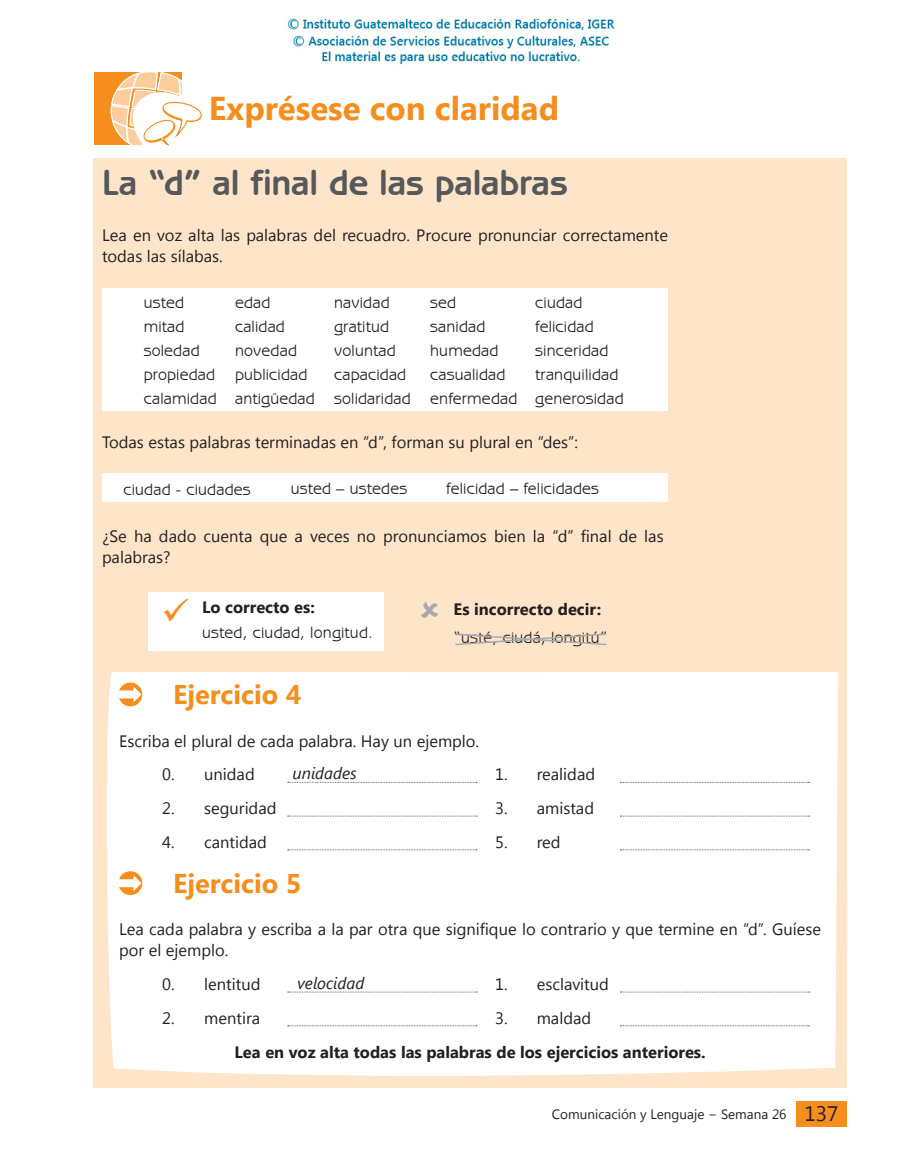
<style>
.page{position:relative;width:902px;height:1161px;background:#fff}
.page>*{position:absolute;margin:0;border:0;box-sizing:border-box;transform-origin:0 0}
.titulos_temas{font:700 36px "Benguiat Gothic IT Cby BT";letter-spacing:-.005em;color:#57585a}
.secciones{font:700 33px "Segoe UI";color:#f68e1e}
.ejercicio{font:700 27px "Segoe UI";color:#f68e1e}
.párrafo{font:16.5px/21px "Segoe UI";color:#231f20}
.Textos_Korinna_BT{font:16.5px "Benguiat Gothic IT Cby BT";letter-spacing:.01em;color:#231f20}
.lista2{font:16.5px "Segoe UI";color:#231f20}
.párrafo-2{font:700 16.5px "Segoe UI";color:#231f20}
.ejemplo_ejercicios{font:italic 16.5px "Segoe UI";color:#231f20}
.t1{font:13.5px "Segoe UI";color:#231f20}
.s1{font-size:21px}
</style>
<div class="page">
<div style="left:94px;top:159px;width:752px;height:929px;background:#fee5c9"></div>
<div style="left:107px;top:672px;width:731px;height:404px;background:#fff"></div>
<div style="left:94px;top:72px;width:88px;height:73px;background:#f68e1e"></div>
<svg style="left:110px;top:72px;width:92px;height:74px"></svg>
<svg style="left:119px;top:682px;width:23px;height:24px"></svg>
<svg style="left:288px;top:782px;width:189px;height:1px"></svg>
<svg style="left:620px;top:782px;width:189px;height:1px"></svg>
<svg style="left:288px;top:816px;width:189px;height:1px"></svg>
<svg style="left:620px;top:816px;width:189px;height:1px"></svg>
<svg style="left:288px;top:849px;width:189px;height:1px"></svg>
<svg style="left:620px;top:849px;width:189px;height:1px"></svg>
<svg style="left:119px;top:871px;width:23px;height:24px"></svg>
<svg style="left:288px;top:991px;width:189px;height:1px"></svg>
<svg style="left:620px;top:991px;width:189px;height:1px"></svg>
<svg style="left:288px;top:1025px;width:189px;height:1px"></svg>
<svg style="left:620px;top:1025px;width:189px;height:1px"></svg>
<div style="left:102px;top:288px;width:566px;height:123px;background:#fff"></div>
<div style="left:102px;top:473px;width:566px;height:29px;background:#fff"></div>
<div style="left:149px;top:592px;width:234px;height:58px;background:#fff"></div>
<svg style="left:455px;top:633px;width:152px;height:13px"></svg>
<div style="left:796px;top:1101px;width:50px;height:25px;background:#f68e1e"></div>
<img style="left:287px;top:18px;width:328px;height:47px">
<p class="secciones" style="left:209px;top:85px;width:352px">Exprésese con claridad</p>
<p class="titulos_temas" style="left:102px;top:160px;width:467px">La “d” al final de las palabras</p>
<p class="párrafo" style="left:102px;top:224px;width:567px">Lea en voz alta las palabras del recuadro. Procure pronunciar correctamente todas las sílabas.</p>
<p class="Textos_Korinna_BT" style="left:144px;top:292px;width:42px">usted</p>
<p class="Textos_Korinna_BT" style="left:235px;top:292px;width:37px">edad</p>
<p class="Textos_Korinna_BT" style="left:334px;top:292px;width:57px">navidad</p>
<p class="Textos_Korinna_BT" style="left:430px;top:292px;width:27px">sed</p>
<p class="Textos_Korinna_BT" style="left:535px;top:292px;width:49px">ciudad</p>
<p class="Textos_Korinna_BT" style="left:144px;top:316px;width:42px">mitad</p>
<p class="Textos_Korinna_BT" style="left:235px;top:316px;width:51px">calidad</p>
<p class="Textos_Korinna_BT" style="left:334px;top:316px;width:56px">gratitud</p>
<p class="Textos_Korinna_BT" style="left:430px;top:316px;width:57px">sanidad</p>
<p class="Textos_Korinna_BT" style="left:535px;top:316px;width:60px">felicidad</p>
<p class="Textos_Korinna_BT" style="left:144px;top:340px;width:57px">soledad</p>
<p class="Textos_Korinna_BT" style="left:235px;top:340px;width:63px">novedad</p>
<p class="Textos_Korinna_BT" style="left:334px;top:340px;width:63px">voluntad</p>
<p class="Textos_Korinna_BT" style="left:430px;top:340px;width:70px">humedad</p>
<p class="Textos_Korinna_BT" style="left:535px;top:340px;width:75px">sinceridad</p>
<p class="Textos_Korinna_BT" style="left:144px;top:364px;width:165px">propiedad publicidad</p>
<p class="Textos_Korinna_BT" style="left:334px;top:364px;width:74px">capacidad</p>
<p class="Textos_Korinna_BT" style="left:430px;top:364px;width:77px">casualidad</p>
<p class="Textos_Korinna_BT" style="left:535px;top:364px;width:85px">tranquilidad</p>
<p class="Textos_Korinna_BT" style="left:144px;top:388px;width:481px">calamidad antigüedad solidaridad enfermedad generosidad</p>
<p class="párrafo" style="left:102px;top:431px;width:477px">Todas estas palabras terminadas en “d”, forman su plural en “des”:</p>
<p class="Textos_Korinna_BT" style="left:123px;top:479px;width:129px">ciudad - ciudades</p>
<p class="Textos_Korinna_BT" style="left:291px;top:479px;width:118px">usted – ustedes</p>
<p class="Textos_Korinna_BT" style="left:446px;top:479px;width:154px">felicidad – felicidades</p>
<p class="párrafo" style="left:102px;top:524px;width:563px">¿Se ha dado cuenta que a veces no pronunciamos bien la “d” final de las palabras?</p>
<p class="párrafo-2" style="left:202px;top:595px;width:114px">Lo correcto es:</p>
<p class="Textos_Korinna_BT" style="left:202px;top:622px;width:172px">usted, ciudad, longitud.</p>
<p class="párrafo-2" style="left:453px;top:597px;width:149px">Es incorrecto decir:</p>
<p class="Textos_Korinna_BT" style="left:453px;top:627px;width:155px">“usté, ciudá, longitú”</p>
<p class="ejercicio" style="left:173px;top:675px;width:130px">Ejercicio 4</p>
<p class="párrafo" style="left:119px;top:729px;width:361px">Escriba el plural de cada palabra. Hay un ejemplo.</p>
<p class="lista2" style="left:162px;top:763px;width:94px">0. unidad</p>
<p class="lista2" style="left:495px;top:763px;width:101px">1. realidad</p>
<p class="lista2" style="left:162px;top:797px;width:116px">2. seguridad</p>
<p class="lista2" style="left:495px;top:797px;width:100px">3. amistad</p>
<p class="lista2" style="left:162px;top:831px;width:106px">4. cantidad</p>
<p class="lista2" style="left:495px;top:831px;width:67px">5. red</p>
<p class="ejercicio" style="left:173px;top:864px;width:130px">Ejercicio 5</p>
<p class="párrafo" style="left:119px;top:918px;width:703px">Lea cada palabra y escriba a la par otra que signifique lo contrario y que termine en “d”. Guíese por el ejemplo.</p>
<p class="lista2" style="left:162px;top:973px;width:100px">0. lentitud</p>
<p class="lista2" style="left:495px;top:973px;width:115px">1. esclavitud</p>
<p class="lista2" style="left:162px;top:1006px;width:99px">2. mentira</p>
<p class="lista2" style="left:495px;top:1006px;width:97px">3. maldad</p>
<p class="párrafo-2" style="left:234px;top:1040px;width:472px">Lea en voz alta todas las palabras de los ejercicios anteriores.</p>
<p class="ejemplo_ejercicios" style="left:292px;top:762px;width:66px">unidades</p>
<p class="ejemplo_ejercicios" style="left:297px;top:972px;width:69px">velocidad</p>
<p class="t1" style="left:552px;top:1104px;width:288px">Comunicación y Lenguaje − Semana 26 <span class="s1">137</span></p>
</div>
